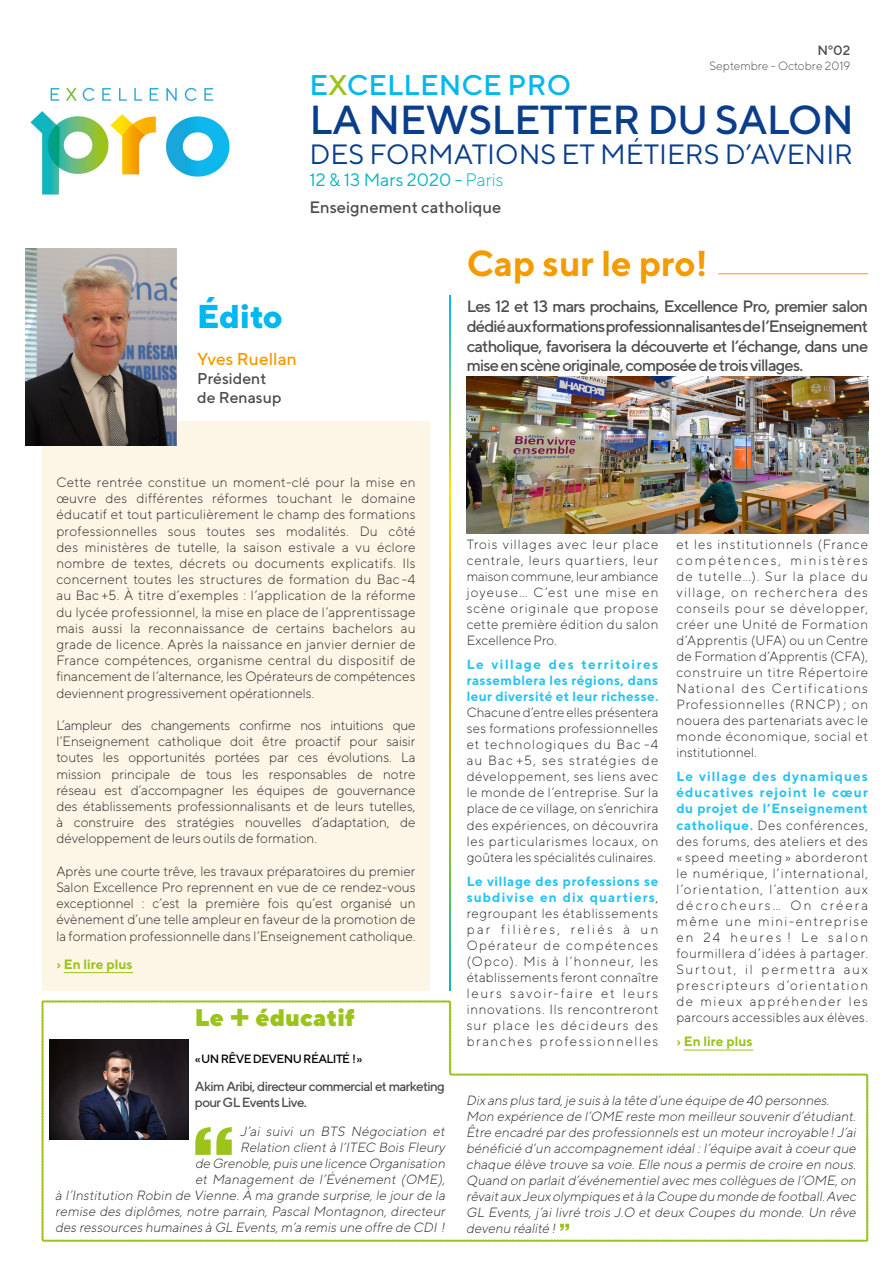
<style>
.page{position:relative;width:893px;height:1263px;background:#fff}
.page>*{position:absolute;margin:0;border:0;box-sizing:border-box;transform-origin:0 0}
.t1{font:500 40.5px "TT Norms";letter-spacing:-.02em;color:#0a3e8b}
.t2{font:700 36px "TT Norms";color:#f49b00}
.t3{font:800 33px "TT Norms";color:#00b8ee}
.t4{font:500 28.5px "TT Norms";color:#00b8ee}
.t5{font:27.9px "TT Norms";color:#0a3e8b}
.t6{font:900 24px "TT Norms";color:#9bc31c}
.t7{font:18px "TT Norms";color:#09b4bf}
.t8{font:500 17.25px "TT Norms";color:#f49b00}
.t9{font:500 16.5px/19.8px "TT Norms";letter-spacing:-.05em;color:#4d4d4d;text-align:justify}
.t10{font:500 16.5px "TT Norms";color:#4d4d4d}
.t11{font:500 15.75px/18.9px "TT Norms";color:#4d4d4d}
.t12{font:300 13.5px/16.2px "TT Norms";color:#262626;text-align:justify}
.t13{font:700 13.5px "TT Norms";color:#9bc31c}
.t14{font:500 13.5px "TT Norms";color:#4d4d4d}
.t15{font:300 13.35px/16px "TT Norms";letter-spacing:.03em;color:#262626;text-align:justify}
.t16{font:italic 300 13.35px/16px "TT Norms";color:#262626;text-align:right}
.t17{font:700 13.35px/16px "TT Norms";letter-spacing:.03em;color:#26c3f0;text-align:justify}
.t18{font:500 13.35px/16px "TT Norms";letter-spacing:-.05em;color:#4d4d4d}
.t19{font:500 12px "TT Norms";letter-spacing:-.05em;color:#000}
.t20{font:300 12px "TT Norms";color:#4d4d4d}
.s1{color:#9bc31c}
.s2{font-weight:300}
.s3{font-weight:700;color:#26c3f0}
.s4{color:#140f06}
</style>
<div class="page">
<div style="left:43px;top:421px;width:387px;height:569px;background:#fdf5e6"></div>
<svg style="left:449px;top:296px;width:2px;height:694px"></svg>
<hr style="left:718px;top:273px;width:150px;height:1px;background:#f49b00">
<hr style="left:64px;top:972px;width:69px;height:1px;background:#9bc31c">
<img style="left:26px;top:249px;width:151px;height:197px">
<img style="left:467px;top:377px;width:401px;height:156px">
<img style="left:30px;top:87px;width:200px;height:108px">
<svg style="left:42px;top:1000px;width:826px;height:241px"></svg>
<p class="t14" style="left:817px;top:42px;width:34px">Nº02</p>
<p class="t20" style="left:710px;top:58px;width:142px">Septembre - Octobre 2019</p>
<h3 class="t4" style="left:310px;top:67px;width:263px">E<span class="s1">X</span>CELLENCE PRO</h3>
<h1 class="t1" style="left:310px;top:95px;width:546px">LA NEWSLETTER DU SALON</h1>
<h3 class="t5" style="left:310px;top:138px;width:545px">DES FORMATIONS ET MÉTIERS D’AVENIR</h3>
<h3 class="t7" style="left:310px;top:169px;width:196px">12 &amp; 13 Mars 2020 - <span class="s2">Paris</span></h3>
<h3 class="t3" style="left:197px;top:295px;width:87px">Édito</h3>
<p class="t8" style="left:197px;top:348px;width:101px">Yves Ruellan</p>
<p class="t11" style="left:197px;top:369px;width:86px">Président de Renasup</p>
<p class="t10" style="left:309px;top:197px;width:193px">Enseignement catholique</p>
<h2 class="t2" style="left:467px;top:241px;width:243px">Cap sur le pro!</h2>
<p class="t9" style="left:467px;top:296px;width:403px">Les 12 et 13 mars prochains, Excellence Pro, premier salon dédié aux formations professionnalisantes de l’Enseignement catholique, favorisera la découverte et l’échange, dans une mise en scène originale, composée de trois villages.</p>
<p class="t12" style="left:56px;top:474px;width:361px">Cette rentrée constitue un moment-clé pour la mise en œuvre des différentes réformes touchant le domaine éducatif et tout particulièrement le champ des formations professionnelles sous toutes ses modalités. Du côté des ministères de tutelle, la saison estivale a vu éclore nombre de textes, décrets ou documents explicatifs. Ils concernent toutes les structures de formation du Bac -4 au Bac +5. À titre d’exemples : l’application de la réforme du lycée professionnel, la mise en place de l’apprentissage mais aussi la reconnaissance de certains bachelors au grade de licence. Après la naissance en janvier dernier de France compétences, organisme central du dispositif de financement de l’alternance, les Opérateurs de compétences deviennent progressivement opérationnels.</p>
<p class="t12" style="left:56px;top:717px;width:361px">L’ampleur des changements confirme nos intuitions que l’Enseignement catholique doit être proactif pour saisir toutes les opportunités portées par ces évolutions. La mission principale de tous les responsables de notre réseau est d’accompagner les équipes de gouvernance des établissements professionnalisants et de leurs tutelles, à construire des stratégies nouvelles d’adaptation, de développement de leurs outils de formation.</p>
<p class="t12" style="left:56px;top:863px;width:361px">Après une courte trêve, les travaux préparatoires du premier Salon Excellence Pro reprennent en vue de ce rendez-vous exceptionnel : c’est la première fois qu’est organisé un évènement d’une telle ampleur en faveur de la promotion de la formation professionnelle dans l’Enseignement catholique.</p>
<p class="t13" style="left:56px;top:956px;width:78px">› En lire plus</p>
<h3 class="t6" style="left:195px;top:1002px;width:30px">Le</h3>
<h3 class="t6" style="left:256px;top:1002px;width:101px">éducatif</h3>
<p class="t19" style="left:195px;top:1052px;width:169px">«UN RÊVE DEVENU RÉALITÉ !»</p>
<p class="t18" style="left:195px;top:1078px;width:251px">Akim Aribi, directeur commercial et marketing pour GL Events Live.</p>
<p class="t16" style="left:55px;top:1123px;width:394px">J’ai suivi un BTS Négociation et<br>Relation clientà l’ITEC Bois Fleury<br>de Grenoble,puis une licence Organisation<br>et Management de l’Événement (OME),<br>à l’Institution Robin de Vienne.À ma grande surprise,le jourde la remise des diplômes, notre parrain, Pascal Montagnon, directeur des ressources humaines à GL Events,m’a remis une offre de CDI !</p>
<p class="t15" style="left:467px;top:536px;width:193px">Trois villages avec leur place centrale, leurs quartiers, leur maison commune, leur ambiance joyeuse… C’est une mise en scène originale que propose cette première édition du salon Excellence Pro.</p>
<p class="t17" style="left:467px;top:656px;width:193px">Le village des territoires rassemblera les régions, dans leur diversité et leur richesse.</p>
<p class="t15" style="left:467px;top:704px;width:193px">Chacune d’entre elles présentera ses formations professionnelles et technologiques du Bac -4 au Bac +5, ses stratégies de développement, ses liens avec le monde de l’entreprise. Sur la place de ce village, on s’enrichira des expériences, on découvrira les particularismes locaux, on goûtera les spécialités culinaires.</p>
<p class="t15" style="left:467px;top:873px;width:193px"><span class="s3">Le village des professions se subdivise en dix quartiers</span><span class="s4">, </span>regroupant les établissements par filières, reliés à un Opérateur de compétences (Opco). Mis à l’honneur, les établissements feront connaître leurs savoir-faire et leurs innovations. Ils rencontreront sur place les décideurs des branches professionnelles</p>
<p class="t15" style="left:676px;top:536px;width:193px">et les institutionnels (France compétences, ministères de tutelle…). Sur la place du village, on recherchera des conseils pour se développer, créer une Unité de Formation d’Apprentis (UFA) ou un Centre de Formation d’Apprentis (CFA), construire un titre Répertoire National des Certifications Professionnelles (RNCP) ; on nouera des partenariats avec le monde économique, social et institutionnel.</p>
<p class="t15" style="left:676px;top:768px;width:193px"><span class="s3">Le village des dynamiques éducatives rejoint le cœur du projet de l’Enseignement catholique.</span> Des conférences, des forums, des ateliers et des « speed meeting » aborderont le numérique, l’international, l’orientation, l’attention aux décrocheurs… On créera même une mini-entreprise en 24 heures ! Le salon fourmillera d’idées à partager.<br>Surtout, il permettra aux prescripteurs d’orientation de mieux appréhender les parcours accessibles aux élèves.</p>
<p class="t13" style="left:676px;top:1033px;width:78px">› En lire plus</p>
<p class="t16" style="left:466px;top:1092px;width:394px;text-align:left">Dix ans plus tard,je suis à la tête d’une équipe de 40 personnes.<br>Mon expérience de l’OME reste mon meilleursouvenird’étudiant.<br>Être encadré pardes professionnels estun moteurincroyable!J’ai bénéficié d’un accompagnementidéal:l’équipe avaità coeurque chaque élève trouve sa voie.Elle nous a permis de croire en nous.<br>Quand on parlaitd’événementielavec mes collègues de l’OME,on rêvaitaux Jeux olympiques età la Coupe du monde de football.Avec GL Events, j ’ai livré trois J.O et deux Coupes du monde. Un rêve devenu réalité !</p>
</div>
